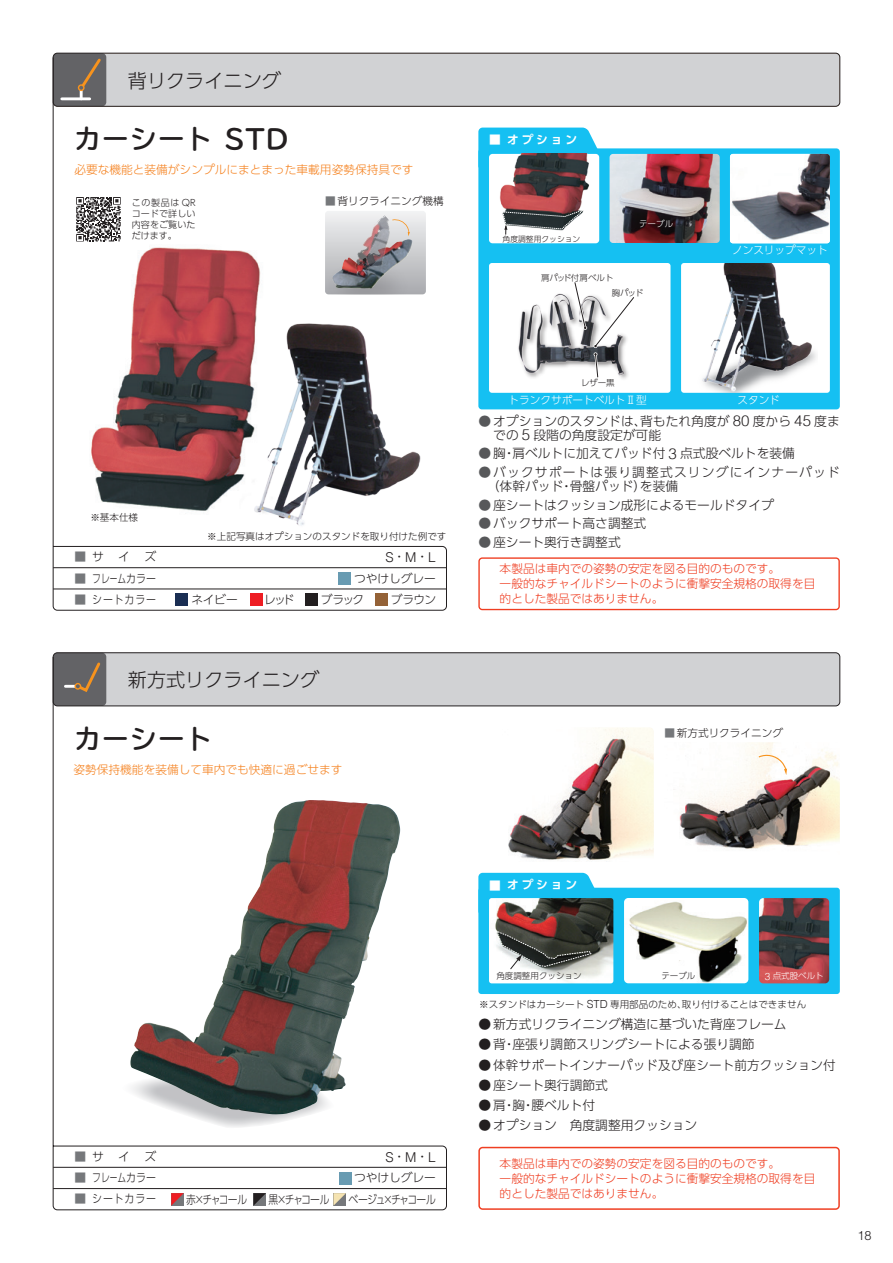
<style>
.page{position:relative;width:893px;height:1263px;background:#fff}
.page>*{position:absolute;margin:0;border:0;box-sizing:border-box;transform-origin:0 0}
.t1{font:700 26.55px "TBUDR Go Std";letter-spacing:.05em;color:#231f20}
.t2{font:300 19.2px "UD Shin Go Pro";color:#231f20}
.t3{font:300 13.5px "Helvetica";color:#231f20}
.t4{font:300 12.75px/14.2px "UD Shin Go Pro";color:#231f20}
.t5{font:300 12.75px/14.2px "UD Shin Go Pro";letter-spacing:.09em;color:#231f20}
.t6{font:300 12.75px "Helvetica";color:#231f20}
.t7{font:300 11.7px/14.9px "UD Shin Go Pro";color:#ef3e22}
.t8{font:300 11.7px/21.3px "UD Shin Go Pro";color:#231f20;text-align:justify}
.t9{font:300 11.7px "UD Shin Go Pro";color:#f58220}
.t10{font:300 11.7px "UD Shin Go Pro";color:#231f20;scale:.84 1}
.t11{font:700 11.7px "UD Shin Go Pro De";letter-spacing:.25em;color:#fff}
.t12{font:300 11.7px "UD Shin Go Pro";letter-spacing:-.07em;color:#231f20;scale:.84 1}
.t13{font:300 11.7px/21.3px "UD Shin Go Pro";color:#76787b;text-align:justify}
.t14{font:300 10.65px "UD Shin Go Pro";color:#fff}
.t15{font:300 10.65px "UD Shin Go Pro";color:#231f20}
.t16{font:300 9.6px "UD Shin Go Pro";color:#231f20}
.t17{font:300 9px/11.1px "UD Shin Go Pro";letter-spacing:.01em;color:#231f20;text-align:justify}
.t18{font:300 8.55px/14.7px "UD Shin Go Pro";color:#231f20}
.t19{font:300 8.55px "UD Shin Go Pro";color:#fff}
.t20{font:300 7.8px "UD Shin Go Pro";color:#231f20}
.s1{color:#76787b}
.s2{font-family:"UD Shin Go Pro";font-size:11.7px}
.s3{color:#57585a}
.s4{font-family:"Helvetica";font-size:15.15px}
.s5{font-family:"Helvetica";font-size:10.05px}
.s6{font-family:"Helvetica";font-size:11.1px}
</style>
<div class="page">
<svg style="left:478px;top:1147px;width:362px;height:63px"></svg>
<svg style="left:478px;top:557px;width:362px;height:53px"></svg>
<div style="left:478px;top:128px;width:119px;height:22px;background:#15c0f2"></div>
<div style="left:478px;top:148px;width:362px;height:261px;background:#15c0f2;border-radius:3px"></div>
<svg style="left:478px;top:873px;width:129px;height:16px;background:#33c8f3"></svg>
<div style="left:478px;top:888px;width:362px;height:106px;background:#15c0f2;border-radius:3px"></div>
<div style="left:53px;top:653px;width:787px;height:53px;background:#d1d2d4;border-radius:4px"></div>
<div style="left:53px;top:53px;width:787px;height:53px;background:#d1d2d4;border-radius:4px"></div>
<div style="left:53px;top:53px;width:53px;height:53px;background:#636366;border-radius:4px"></div>
<img style="left:508px;top:727px;width:146px;height:133px">
<img style="left:679px;top:742px;width:161px;height:107px">
<svg style="left:759px;top:753px;width:28px;height:22px"></svg>
<img style="left:489px;top:898px;width:124px;height:85px">
<svg style="left:496px;top:930px;width:96px;height:40px;background:#686762"></svg>
<img style="left:624px;top:898px;width:124px;height:85px">
<div style="left:53px;top:653px;width:53px;height:53px;background:#636366;border-radius:4px"></div>
<div style="left:53px;top:652px;width:787px;height:54px;border:1px solid #231f20;border-radius:4px"></div>
<div style="left:53px;top:53px;width:787px;height:54px;border:1px solid #231f20;border-radius:4px"></div>
<img style="left:759px;top:898px;width:70px;height:85px">
<svg style="left:53px;top:57px;width:394px;height:554px"></svg>
<svg style="left:53px;top:656px;width:394px;height:554px"></svg>
<div style="left:489px;top:263px;width:181px;height:130px;background:#fff;border-radius:3px"></div>
<img style="left:489px;top:293px;width:162px;height:100px">
<svg style="left:572px;top:282px;width:65px;height:97px"></svg>
<div style="left:681px;top:263px;width:149px;height:130px;background:#fff;border-radius:3px"></div>
<img style="left:699px;top:263px;width:116px;height:130px">
<svg style="left:325px;top:211px;width:101px;height:83px"></svg>
<img style="left:325px;top:215px;width:90px;height:79px">
<img style="left:610px;top:154px;width:110px;height:89px">
<div style="left:489px;top:154px;width:110px;height:89px;background:#fff;border-radius:4px"></div>
<img style="left:489px;top:154px;width:110px;height:81px">
<svg style="left:502px;top:209px;width:81px;height:25px"></svg>
<img style="left:730px;top:154px;width:100px;height:89px">
<div style="left:70px;top:191px;width:55px;height:56px;background:#fff"></div>
<div style="left:71px;top:192px;width:55px;height:55px;background:#fff"></div>
<svg style="left:76px;top:197px;width:45px;height:44px"></svg>
<h2 class="t2" style="left:128px;top:65px;width:155px">背リクライニング</h2>
<h1 class="t1" style="left:74px;top:118px;width:216px">カーシート STD</h1>
<p class="t9" style="left:74px;top:160px;width:341px">必要な機能と装備がシンプルにまとまった車載用姿勢保持具です</p>
<p class="t17" style="left:132px;top:196px;width:65px">この製品は QRコードで詳しい内容をご覧いただけます。</p>
<p class="t15" style="left:325px;top:193px;width:120px"><span class="s1">■</span> 背リクライニング機構</p>
<p class="t16" style="left:90px;top:509px;width:49px">※基本仕様</p>
<p class="t16" style="left:207px;top:528px;width:241px">※上記写真はオプションのスタンドを取り付けた例です</p>
<p class="t8" style="left:92px;top:546px;width:65px">サイズフレームカラーシートカラー</p>
<p class="t13" style="left:74px;top:546px;width:13px">■ ■ ■</p>
<p class="t3" style="left:385px;top:545px;width:52px">S<span class="s2">・</span>M<span class="s2">・</span>L</p>
<p class="t8" style="left:354px;top:567px;width:83px">つやけしグレー</p>
<p class="t8" style="left:191px;top:588px;width:48px">ネイビー</p>
<p class="t8" style="left:264px;top:588px;width:32px">レッド</p>
<p class="t8" style="left:321px;top:588px;width:56px">ブラック　</p>
<p class="t8" style="left:391px;top:588px;width:47px">ブラウン</p>
<h2 class="t2" style="left:128px;top:664px;width:193px">新方式リクライニング</h2>
<h1 class="t1" style="left:74px;top:717px;width:140px">カーシート</h1>
<p class="t9" style="left:73px;top:760px;width:270px">姿勢保持機能を装備して車内でも快適に過ごせます</p>
<p class="t11" style="left:489px;top:130px;width:90px">■ オプション</p>
<p class="t20" style="left:503px;top:232px;width:79px">角度調整用クッション</p>
<p class="t19" style="left:639px;top:217px;width:36px">テーブル</p>
<p class="t18" style="left:612px;top:270px;width:33px;text-indent:-71px">肩パッド付肩ベルト<br>胸パッド</p>
<p class="t18" style="left:581px;top:375px;width:35px">レザー黒</p>
<p class="t14" style="left:732px;top:242px;width:97px">ノンスリップマット</p>
<p class="t14" style="left:509px;top:391px;width:140px">トランクサポートベルトⅡ型</p>
<p class="t14" style="left:737px;top:391px;width:44px">スタンド</p>
<p class="t4" style="left:493px;top:413px;width:348px;text-indent:-15px"><span class="s3">●</span> オプションのスタンドは、背もたれ角度が <span class="s4">80</span> 度から <span class="s4">45</span> 度までの <span class="s4">5</span> 段階の角度設定が可能</p>
<p class="t4" style="left:478px;top:446px;width:318px"><span class="s3">●</span> 胸・肩ベルトに加えてパッド付 <span class="s4">3</span> 点式股ベルトを装備</p>
<p class="t5" style="left:487px;top:464px;width:354px;text-indent:-8px"><span class="s3">●</span>バックサポートは張り調整式スリングにインナーパッド（体幹パッド・骨盤パッド）を装備</p>
<p class="t4" style="left:478px;top:497px;width:297px"><span class="s3">●</span> 座シートはクッション成形によるモールドタイプ</p>
<p class="t4" style="left:478px;top:516px;width:169px"><span class="s3">●</span> バックサポート高さ調整式</p>
<p class="t4" style="left:478px;top:534px;width:144px"><span class="s3">●</span> 座シート奥行き調整式</p>
<p class="t7" style="left:500px;top:561px;width:317px">本製品は車内での姿勢の安定を図る目的のものです。<br>一般的なチャイルドシートのように衝撃安全規格の取得を目的とした製品ではありません。</p>
<p class="t15" style="left:664px;top:724px;width:120px"><span class="s1">■</span> 新方式リクライニング</p>
<p class="t8" style="left:92px;top:1145px;width:65px">サイズフレームカラーシートカラー</p>
<p class="t13" style="left:74px;top:1145px;width:13px">■ ■ ■</p>
<p class="t3" style="left:385px;top:1145px;width:52px">S<span class="s2">・</span>M<span class="s2">・</span>L</p>
<p class="t8" style="left:354px;top:1167px;width:83px">つやけしグレー</p>
<p class="t10" style="left:186px;top:1190px;width:74px">赤×チャコール</p>
<p class="t10" style="left:268px;top:1190px;width:74px">黒×チャコール</p>
<p class="t12" style="left:348px;top:1190px;width:106px">ベージュ×チャコール</p>
<p class="t11" style="left:489px;top:875px;width:90px">■ オプション</p>
<p class="t18" style="left:496px;top:968px;width:87px">角度調整用クッション</p>
<p class="t18" style="left:661px;top:968px;width:36px">テーブル</p>
<p class="t19" style="left:765px;top:969px;width:60px"><span class="s5">3</span> 点式股ベルト</p>
<p class="t16" style="left:479px;top:996px;width:329px">※スタンドはカーシート <span class="s6">STD</span> 専用部品のため、取り付けることはできません</p>
<p class="t4" style="left:478px;top:1017px;width:310px">● 新方式リクライニング構造に基づいた背座フレーム</p>
<p class="t4" style="left:478px;top:1037px;width:278px">● 背・座張り調節スリングシートによる張り調節</p>
<p class="t4" style="left:478px;top:1057px;width:359px">● 体幹サポートインナーパッド及び座シート前方クッション付</p>
<p class="t4" style="left:478px;top:1077px;width:131px">● 座シート奥行調節式</p>
<p class="t4" style="left:478px;top:1098px;width:118px">● 肩・胸・腰ベルト付</p>
<p class="t4" style="left:478px;top:1118px;width:220px">● オプション　角度調整用クッション</p>
<p class="t7" style="left:500px;top:1155px;width:317px">本製品は車内での姿勢の安定を図る目的のものです。<br>一般的なチャイルドシートのように衝撃安全規格の取得を目的とした製品ではありません。</p>
<p class="t6" style="left:857px;top:1227px;width:16px">18</p>
</div>
